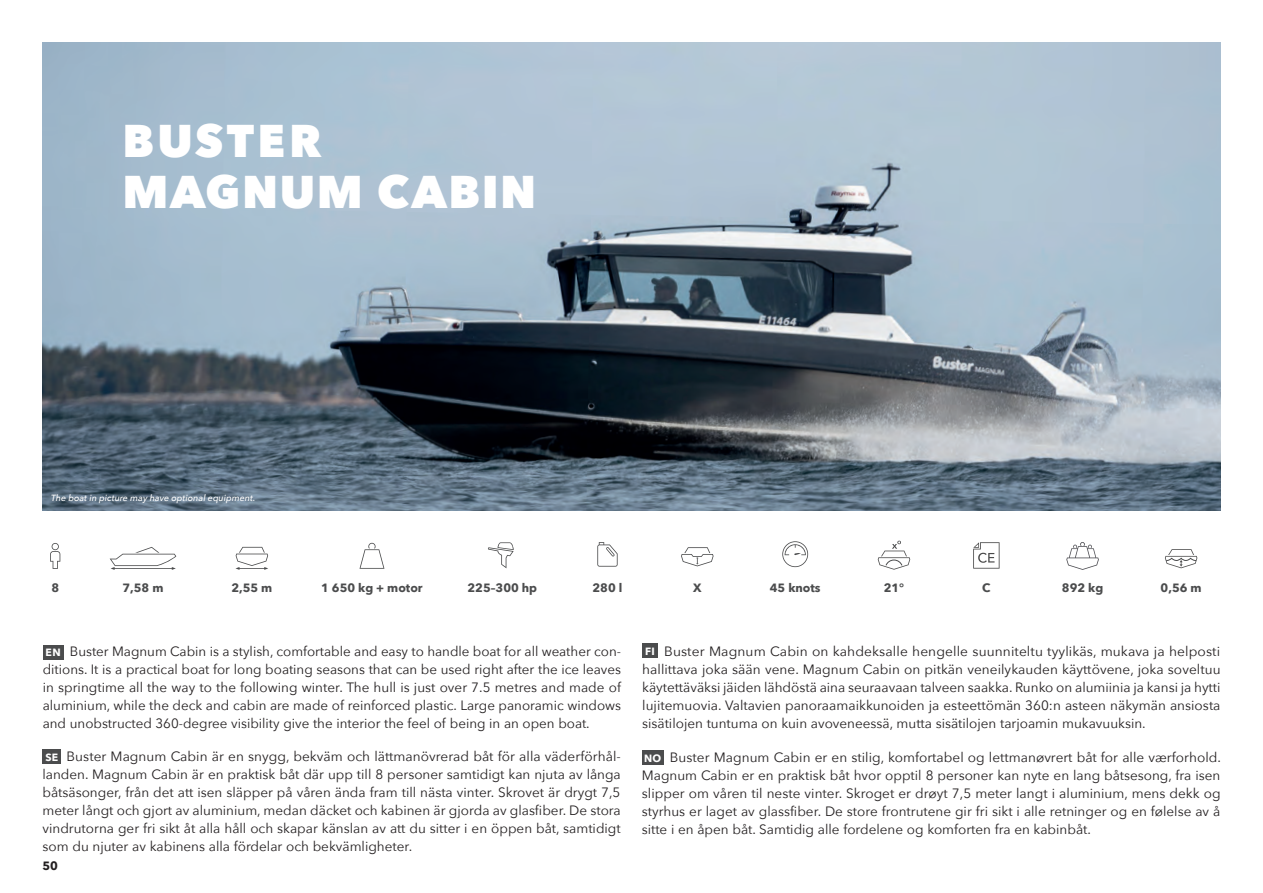
<style>
.page{position:relative;width:1263px;height:893px;background:#fff}
.page>*{position:absolute;margin:0;border:0;box-sizing:border-box;transform-origin:0 0}
.boat_name_2{font:800 45.75px "Avenir Next";letter-spacing:.035em;color:#fff}
.kaupallinen_teksti_SE{font:13.5px/18px "Avenir Next";color:#231f20;text-align:justify}
.kaupallinen_teksti{font:13.5px/18px "Avenir Next";color:#231f20;text-align:justify}
.kaupallinen_teksti_EN{font:13.5px/18px "Avenir Next";color:#231f20;text-align:justify}
.kaupallinen_teksti_NO{font:13.5px/18px "Avenir Next";color:#231f20;text-align:justify}
.gray_header_9_pt{font:700 12px "Avenir Next";color:#4b4c4d}
.t1{font:700 12px "Avenir Next";color:#231f20}
.boat_name{font:700 10.5px "Avenir Next";letter-spacing:.02em;color:#fff}
.Optional_equipment_-warning_text{font:italic 500 9px "Avenir Next";color:#fff}
</style>
<div class="page">
<img style="left:43px;top:43px;width:1177px;height:467px">
<div style="left:43px;top:645px;width:21px;height:14px;background:#4b4c4d"></div>
<div style="left:642px;top:750px;width:22px;height:15px;background:#4b4c4d"></div>
<div style="left:642px;top:643px;width:16px;height:15px;background:#4b4c4d"></div>
<div style="left:43px;top:750px;width:18px;height:14px;background:#4b4c4d"></div>
<svg style="left:110px;top:547px;width:66px;height:23px"></svg>
<svg style="left:235px;top:547px;width:33px;height:23px"></svg>
<svg style="left:359px;top:543px;width:25px;height:26px"></svg>
<svg style="left:488px;top:542px;width:26px;height:26px"></svg>
<svg style="left:597px;top:542px;width:21px;height:25px"></svg>
<svg style="left:681px;top:547px;width:32px;height:19px"></svg>
<svg style="left:782px;top:541px;width:26px;height:26px"></svg>
<svg style="left:50px;top:543px;width:10px;height:26px"></svg>
<svg style="left:878px;top:541px;width:32px;height:29px"></svg>
<svg style="left:1165px;top:549px;width:32px;height:19px"></svg>
<svg style="left:1066px;top:542px;width:33px;height:28px"></svg>
<svg style="left:973px;top:542px;width:26px;height:27px"></svg>
<p class="boat_name_2" style="left:122px;top:113px;width:201px">BUSTER</p>
<p class="boat_name_2" style="left:122px;top:164px;width:415px">MAGNUM CABIN</p>
<p class="Optional_equipment_-warning_text" style="left:51px;top:491px;width:206px">The boat in picture may have optional equipment.</p>
<p class="gray_header_9_pt" style="left:51px;top:580px;width:9px">8</p>
<p class="gray_header_9_pt" style="left:123px;top:580px;width:42px">7,58 m</p>
<p class="gray_header_9_pt" style="left:231px;top:580px;width:42px">2,55 m</p>
<p class="gray_header_9_pt" style="left:321px;top:580px;width:103px">1 650 kg + motor</p>
<p class="gray_header_9_pt" style="left:467px;top:580px;width:71px">225–300 hp</p>
<p class="gray_header_9_pt" style="left:592px;top:580px;width:31px">280 l</p>
<p class="gray_header_9_pt" style="left:693px;top:580px;width:10px">X</p>
<p class="gray_header_9_pt" style="left:770px;top:580px;width:52px">45 knots</p>
<p class="gray_header_9_pt" style="left:884px;top:580px;width:22px">21°</p>
<p class="gray_header_9_pt" style="left:982px;top:580px;width:10px">C</p>
<p class="gray_header_9_pt" style="left:1062px;top:580px;width:43px">892 kg</p>
<p class="gray_header_9_pt" style="left:1161px;top:580px;width:42px">0,56 m</p>
<p class="kaupallinen_teksti_EN" style="left:43px;top:643px;width:580px;text-indent:27px">Buster Magnum Cabin is a stylish, comfortable and easy to handle boat for all weather con&shy;ditions. It is a practical boat for long boating seasons that can be used right after the ice leaves in springtime all the way to the following winter. The hull is just over 7.5 metres and made of aluminium, while the deck and cabin are made of reinforced plastic. Large panoramic windows and unobstructed 360-degree visibility give the interior the feel of being in an open boat.</p>
<p class="boat_name" style="left:46px;top:646px;width:17px">EN</p>
<p class="kaupallinen_teksti" style="left:642px;top:643px;width:580px;text-indent:22px">Buster Magnum Cabin on kahdeksalle hengelle suunniteltu tyylikäs, mukava ja helposti hallittava joka sään vene. Magnum Cabin on pitkän veneilykauden käyttövene, joka soveltuu käytettäväksi jäiden lähdöstä aina seuraavaan talveen saakka. Runko on alumiinia ja kansi ja hytti lujitemuovia. Valtavien panoraamaikkunoiden ja esteettömän 360:n asteen näkymän ansiosta sisätilojen tuntuma on kuin avoveneessä, mutta sisätilojen tarjoamin mukavuuksin.</p>
<p class="boat_name" style="left:645px;top:645px;width:11px">FI</p>
<p class="kaupallinen_teksti_SE" style="left:43px;top:747px;width:580px;text-indent:24px">Buster Magnum Cabin är en snygg, bekväm och lättmanövrerad båt för alla väderförhål&shy;landen. Magnum Cabin är en praktisk båt där upp till 8 personer samtidigt kan njuta av långa båtsäsonger, från det att isen släpper på våren ända fram till nästa vinter. Skrovet är drygt 7,5 meter långt och gjort av aluminium, medan däcket och kabinen är gjorda av glasfiber. De stora vindrutorna ger fri sikt åt alla håll och skapar känslan av att du sitter i en öppen båt, samtidigt som du njuter av kabinens alla fördelar och bekvämligheter.</p>
<p class="boat_name" style="left:46px;top:751px;width:14px">SE</p>
<p class="kaupallinen_teksti_NO" style="left:642px;top:748px;width:581px;text-indent:28px">Buster Magnum Cabin er en stilig, komfortabel og lettmanøvrert båt for alle værforhold.<br>Magnum Cabin er en praktisk båt hvor opptil 8 personer kan nyte en lang båtsesong, fra isen slipper om våren til neste vinter. Skroget er drøyt 7,5 meter langt i aluminium, mens dekk og styrhus er laget av glassfiber. De store frontrutene gir fri sikt i alle retninger og en følelse av å sitte i en åpen båt. Samtidig alle fordelene og komforten fra en kabinbåt.</p>
<p class="boat_name" style="left:644px;top:752px;width:19px">NO</p>
<p class="t1" style="left:43px;top:859px;width:17px">50</p>
</div>
